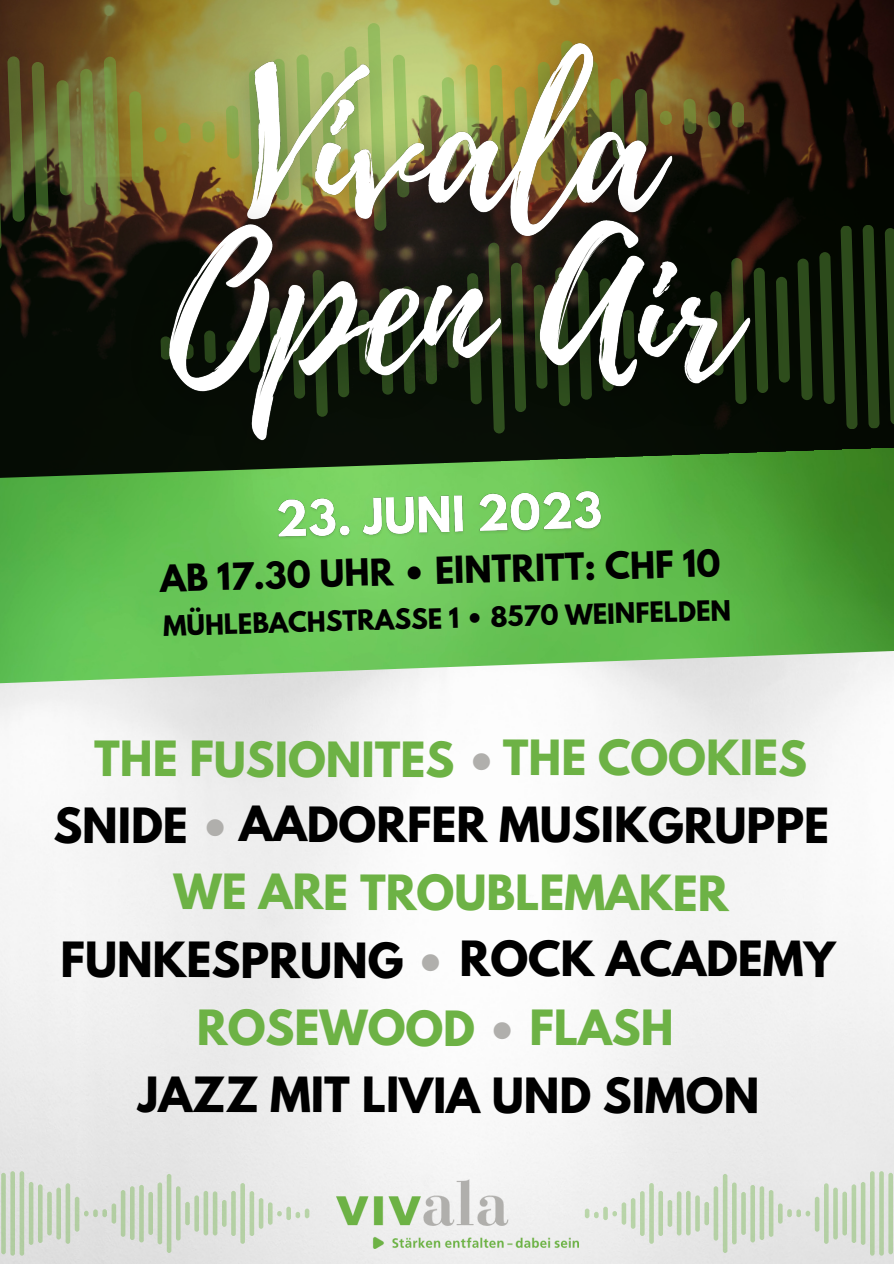
<style>
.page{position:relative;width:894px;height:1264px;background:#fff}
.page>*{position:absolute;margin:0;border:0;box-sizing:border-box;transform-origin:0 0}
.t1{font:700 43.05px "League Spartan";letter-spacing:-.005em;color:#000}
.t2{font:700 43.05px "League Spartan";letter-spacing:-.005em;color:#6db245}
.t3{font:700 33px "League Spartan";color:#000}
.t4{font:700 24.75px "League Spartan";color:#000}
.s1{color:#b0afac}
</style>
<div class="page">
<svg style="left:20px;top:480px;width:853px;height:166px;fill:#63c051"></svg>
<img style="left:0;top:0;width:893px;height:480px">
<img style="left:0;top:646px;width:893px;height:617px">
<svg style="left:0;top:4px;width:113px;height:250px"></svg>
<svg style="left:806px;top:223px;width:87px;height:227px;fill:#040a02"></svg>
<svg style="left:584px;top:1171px;width:309px;height:84px"></svg>
<svg style="left:0;top:1171px;width:309px;height:84px"></svg>
<img style="left:336px;top:1178px;width:242px;height:70px">
<img style="left:113px;top:0;width:693px;height:517px">
<img style="left:269px;top:487px;width:339px;height:72px">
<p class="t3" style="left:159px;top:564px;width:562px;rotate:-2deg">AB 17.30 UHR • EINTRITT: CHF 10</p>
<p class="t4" style="left:163px;top:615px;width:569px;rotate:-2deg">MÜHLEBACHSTRASSE 1 • 8570 WEINFELDEN</p>
<p class="t2" style="left:94px;top:737px;width:714px">THE FUSIONITES <span class="s1">•</span>THE COOKIES</p>
<p class="t1" style="left:53px;top:803px;width:777px">SNIDE <span class="s1">•</span> AADORFER MUSIKGRUPPE</p>
<p class="t2" style="left:173px;top:871px;width:556px">WE ARE TROUBLEMAKER</p>
<p class="t1" style="left:61px;top:938px;width:776px">FUNKESPRUNG <span class="s1">•</span> ROCK ACADEMY</p>
<p class="t2" style="left:197px;top:1006px;width:478px">ROSEWOOD <span class="s1">•</span> FLASH</p>
<p class="t1" style="left:138px;top:1073px;width:622px">JAZZ MIT LIVIA UND SIMON</p>
</div>
